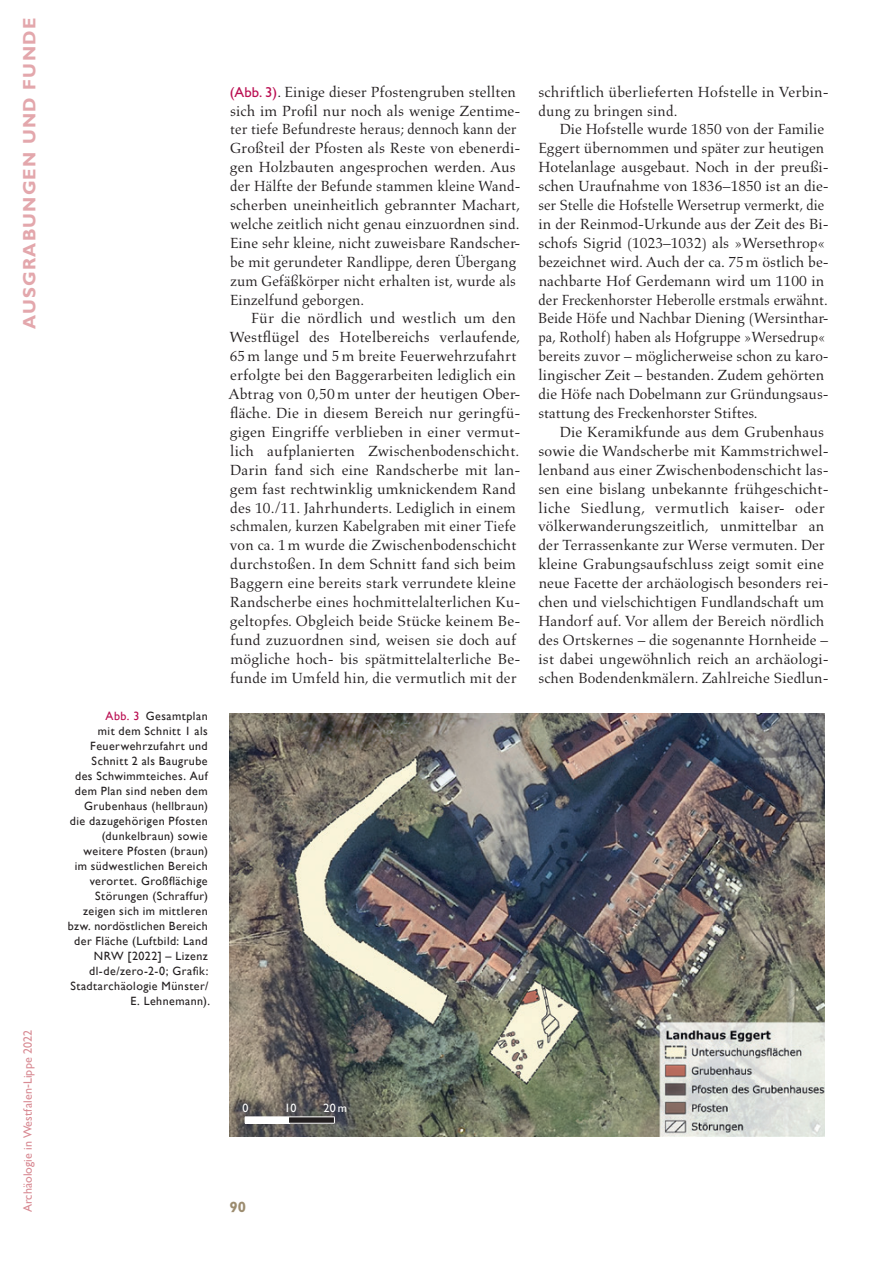
<style>
.page{position:relative;width:893px;height:1263px;background:#fff}
.page>*{position:absolute;margin:0;border:0;box-sizing:border-box;transform-origin:0 0}
.t1{font:700 18px "Gill Sans Std";letter-spacing:.07em;color:#e3a7ac}
._2_1_Fließtext_Ausgr{font:15px/18.9px "Aldus LT Std";letter-spacing:.005em;color:#231f20}
.t2{font:700 15px "Gill Sans Std";color:#9c8c6f}
.BU_linksbündig_8_10{font:12px/15px "Gill Sans";letter-spacing:.04em;color:#231f20;text-align:right}
.t3{font:12px "Gill Sans";letter-spacing:.01em;color:#d88a93}
.Maßbalken_Zahl_8pt{font:12px "Gill Sans";color:#fff}
.s1{color:#ba0e51}
.s2{font-family:"Gill Sans Std";font-size:14.4px;color:#ba0e51}
</style>
<div class="page">
<img style="left:230px;top:714px;width:595px;height:422px">
<div style="left:245px;top:1117px;width:45px;height:6px;background:#fff"></div>
<div style="left:290px;top:1117px;width:44px;height:6px;background:#231f20"></div>
<hr style="left:245px;top:1116px;width:45px;height:1px;background:#fff">
<hr style="left:290px;top:1116px;width:45px;height:1px;background:#fff">
<hr style="left:245px;top:1123px;width:45px;height:1px;background:#fff">
<hr style="left:290px;top:1123px;width:45px;height:1px;background:#fff">
<p class="t1" style="left:19px;top:329px;width:312px;rotate:-90deg">AUSGRABUNGEN UND FUNDE</p>
<p class="t3" style="left:21px;top:1212px;width:184px;rotate:-90deg">Archäologie in Westfalen-Lippe 2022</p>
<p class="BU_linksbündig_8_10" style="left:68px;top:709px;width:144px"><span class="s1">Abb. 3</span> Gesamtplan<br>mit dem Schnitt 1 als<br>Feuerwehrzufahrt und<br>Schnitt 2 als Baugrube<br>des Schwimmteiches. Auf dem Plan sind neben dem<br>Grubenhaus (hellbraun) die dazugehörigen Pfosten (dunkelbraun) sowie weitere Pfosten (braun)<br>im südwestlichen Bereich verortet. Großflächige<br>Störungen (Schraffur) zeigen sich im mittleren bzw. nordöstlichen Bereich der Fläche (Luftbild: Land<br>NRW [2022] – Lizenz dl-de/zero-2-0; Grafik:<br>Stadtarchäologie Münster/<br>E. Lehnemann).</p>
<p class="_2_1_Fließtext_Ausgr" style="left:230px;top:82px;width:292px"><span class="s2">(Abb. 3)</span>. Einige dieser Pfostengruben stellten sich im Profil nur noch als wenige Zentime&shy;ter tiefe Befundreste heraus; dennoch kann der Großteil der Pfosten als Reste von ebenerdi&shy;gen Holzbauten angesprochen werden. Aus der Hälfte der Befunde stammen kleine Wand&shy;scherben uneinheitlich gebrannter Machart, welche zeitlich nicht genau einzuordnen sind.<br>Eine sehr kleine, nicht zuweisbare Randscher&shy;be mit gerundeter Randlippe, deren Übergang zum Gefäßkörper nicht erhalten ist, wurde als Einzelfund geborgen.</p>
<p class="_2_1_Fließtext_Ausgr" style="left:228px;top:309px;width:294px;text-indent:23px">Für die nördlich und westlich um den Westflügel des Hotelbereichs verlaufende, 65 m lange und 5 m breite Feuerwehrzufahrt erfolgte bei den Baggerarbeiten lediglich ein Abtrag von 0,50 m unter der heutigen Ober&shy;fläche. Die in diesem Bereich nur geringfü&shy;gigen Eingriffe verblieben in einer vermut&shy;lich aufplanierten Zwischenbodenschicht.<br>Darin fand sich eine Randscherbe mit lan&shy;gem fast rechtwinklig umknickendem Rand des 10./11. Jahrhunderts. Lediglich in einem schmalen, kurzen Kabelgraben mit einer Tiefe von ca. 1 m wurde die Zwischenbodenschicht durchstoßen. In dem Schnitt fand sich beim Baggern eine bereits stark verrundete kleine Randscherbe eines hochmittelalterlichen Ku&shy;geltopfes. Obgleich beide Stücke keinem Be&shy;fund zuzuordnen sind, weisen sie doch auf mögliche hoch- bis spätmittelalterliche Be&shy;funde im Umfeld hin, die vermutlich mit der</p>
<p class="_2_1_Fließtext_Ausgr" style="left:538px;top:82px;width:292px">schriftlich überlieferten Hofstelle in Verbin&shy;dung zu bringen sind.</p>
<p class="_2_1_Fließtext_Ausgr" style="left:538px;top:120px;width:292px;text-indent:22px">Die Hofstelle wurde 1850 von der Familie Eggert übernommen und später zur heutigen Hotelanlage ausgebaut. Noch in der preußi&shy;schen Uraufnahme von 1836–1850 ist an die&shy;ser Stelle die Hofstelle Wersetrup vermerkt, die in der Reinmod-Urkunde aus der Zeit des Bi&shy;schofs Sigrid (1023–1032) als »Wersethrop« bezeichnet wird. Auch der ca. 75m östlich be&shy;nachbarte Hof Gerdemann wird um 1100 in der Freckenhorster Heberolle erstmals erwähnt.<br>Beide Höfe und Nachbar Diening (Wersinthar&shy;pa, Rotholf) haben als Hofgruppe »Wersedrup« bereits zuvor – möglicherweise schon zu karo&shy;lingischer Zeit – bestanden. Zudem gehörten die Höfe nach Dobelmann zur Gründungsaus&shy;stattung des Freckenhorster Stiftes.</p>
<p class="_2_1_Fließtext_Ausgr" style="left:538px;top:423px;width:292px;text-indent:22px">Die Keramikfunde aus dem Grubenhaus sowie die Wandscherbe mit Kammstrichwel&shy;lenband aus einer Zwischenbodenschicht las&shy;sen eine bislang unbekannte frühgeschicht&shy;liche Siedlung, vermutlich kaiser- oder völkerwanderungszeitlich, unmittelbar an der Terrassenkante zur Werse vermuten. Der kleine Grabungsaufschluss zeigt somit eine neue Facette der archäologisch besonders rei&shy;chen und vielschichtigen Fundlandschaft um Handorf auf. Vor allem der Bereich nördlich des Ortskernes – die sogenannte Hornheide – ist dabei ungewöhnlich reich an archäologi&shy;schen Bodendenkmälern. Zahlreiche Siedlun-</p>
<p class="Maßbalken_Zahl_8pt" style="left:242px;top:1101px;width:7px">0</p>
<p class="Maßbalken_Zahl_8pt" style="left:285px;top:1101px;width:13px">10</p>
<p class="Maßbalken_Zahl_8pt" style="left:323px;top:1101px;width:25px">20m</p>
<p class="t2" style="left:230px;top:1198px;width:18px">90</p>
</div>
